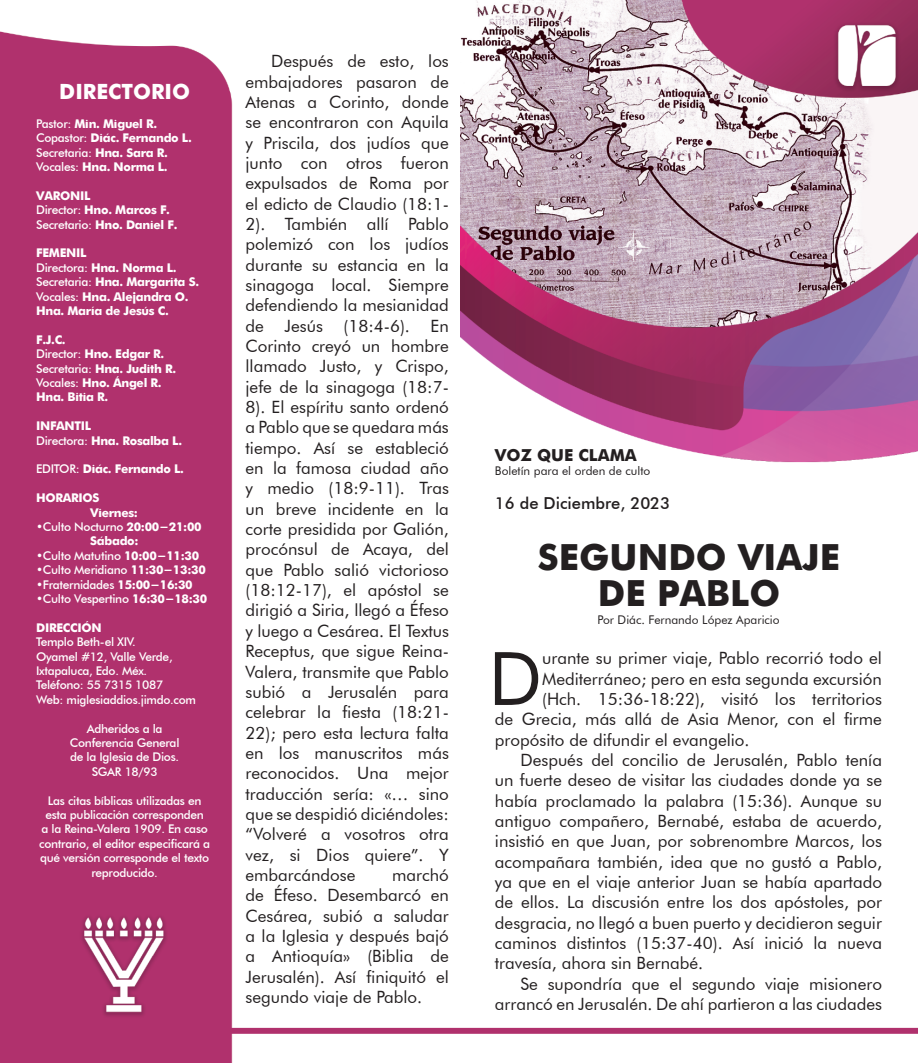
<style>
.page{position:relative;width:918px;height:1063px;background:#fff}
.page>*{position:absolute;margin:0;border:0;box-sizing:border-box;transform-origin:0 0}
.t1{font:73.8px "Futura BT";color:#231f20}
.t2{font:700 36px "Futura";color:#231f20}
.t3{font:700 21px "Futura";color:#fff}
.t4{font:16.95px/20.4px "Futura BT";color:#231f20;text-align:justify}
.t5{font:500 16.5px "Futura BT";color:#231f20}
.t6{font:700 16.5px "Futura";color:#231f20}
.t7{font:500 12px/14.4px "Futura BT";letter-spacing:-.025em;color:#fff;text-align:center}
.t8{font:700 12px/14.4px "Futura";letter-spacing:-.025em;color:#fff}
.t9{font:12px "Futura BT";color:#231f20}
.s1{font-family:"Futura BT";font-weight:500}
.s2{font-family:"Futura";font-weight:700}
</style>
<div class="page">
<img style="left:0;top:0;width:918px;height:1063px">
<p class="t3" style="left:59px;top:76px;width:132px">DIRECTORIO</p>
<p class="t8" style="left:36px;top:116px;width:123px"><span class="s1">Pastor:</span> Min. Miguel R.</p>
<p class="t8" style="left:36px;top:130px;width:157px"><span class="s1">Copastor:</span> Diác. Fernando L.</p>
<p class="t7" style="left:36px;top:145px;width:133px">Secretaria: <span class="s2">Hna. Sara R.</span></p>
<p class="t8" style="left:36px;top:159px;width:133px"><span class="s1">Vocales:</span> Hna. Norma L.</p>
<p class="t8" style="left:36px;top:188px;width:56px">VARONIL</p>
<p class="t8" style="left:36px;top:202px;width:143px"><span class="s1">Director:</span> Hno. Marcos F.<br><span class="s1">Secretario:</span> Hno. Daniel F.</p>
<p class="t8" style="left:36px;top:245px;width:52px">FEMENIL</p>
<p class="t8" style="left:36px;top:260px;width:142px"><span class="s1">Directora:</span> Hna. Norma L.</p>
<p class="t8" style="left:36px;top:274px;width:164px"><span class="s1">Secretaria:</span> Hna. Margarita S.</p>
<p class="t8" style="left:36px;top:288px;width:154px"><span class="s1">Vocales:</span> Hna. Alejandra O.</p>
<p class="t8" style="left:36px;top:303px;width:134px">Hna. María de Jesús C.</p>
<p class="t8" style="left:36px;top:332px;width:31px">F.J.C.</p>
<p class="t8" style="left:36px;top:346px;width:130px"><span class="s1">Director:</span> Hno. Edgar R.</p>
<p class="t8" style="left:36px;top:360px;width:142px"><span class="s1">Secretaria:</span> Hna. Judith R.</p>
<p class="t8" style="left:36px;top:375px;width:127px"><span class="s1">Vocales:</span> Hno. Ángel R.</p>
<p class="t8" style="left:36px;top:389px;width:74px">Hna. Bitia R.</p>
<p class="t8" style="left:36px;top:418px;width:57px">INFANTIL</p>
<p class="t8" style="left:36px;top:432px;width:147px"><span class="s1">Directora:</span> Hna. Rosalba L.</p>
<p class="t8" style="left:36px;top:461px;width:149px"><span class="s1">EDITOR:</span> Diác. Fernando L.</p>
<p class="t8" style="left:36px;top:490px;width:65px">HORARIOS</p>
<p class="t8" style="left:90px;top:504px;width:49px">Viernes:</p>
<p class="t7" style="left:36px;top:519px;width:167px">•Culto Nocturno <span class="s2">20:00-21:00</span></p>
<p class="t8" style="left:90px;top:533px;width:50px">Sábado:</p>
<p class="t7" style="left:36px;top:548px;width:165px">•Culto Matutino <span class="s2">10:00-11:30</span></p>
<p class="t7" style="left:36px;top:563px;width:171px">•Culto Meridiano <span class="s2">11:30-13:30</span></p>
<p class="t7" style="left:36px;top:577px;width:158px">•Fraternidades <span class="s2">15:00-16:30</span></p>
<p class="t7" style="left:36px;top:591px;width:173px">•Culto Vespertino <span class="s2">16:30-18:30</span></p>
<p class="t8" style="left:36px;top:620px;width:67px">DIRECCIÓN</p>
<p class="t7" style="left:36px;top:635px;width:101px">Templo Beth-el XIV.</p>
<p class="t7" style="left:36px;top:649px;width:138px">Oyamel #12, Valle Verde,</p>
<p class="t7" style="left:36px;top:663px;width:113px">Ixtapaluca, Edo. Méx.</p>
<p class="t7" style="left:36px;top:678px;width:129px">Teléfono: 55 7315 1087</p>
<p class="t7" style="left:36px;top:692px;width:161px">Web: miglesiaddios.jimdo.com</p>
<p class="t7" style="left:87px;top:721px;width:77px">Adheridos a la</p>
<p class="t7" style="left:70px;top:735px;width:111px">Conferencia General</p>
<p class="t7" style="left:70px;top:750px;width:110px">de la Iglesia de Dios.</p>
<p class="t7" style="left:92px;top:764px;width:67px">SGAR 18/93</p>
<p class="t7" style="left:39px;top:793px;width:172px">Las citas bíblicas utilizadas en esta publicación corresponden<br>a la Reina-Valera 1909. En caso contrario, el editor especificará a qué versión corresponde el texto reproducido.</p>
<p class="t4" style="left:246px;top:51px;width:205px;text-indent:26px">Después de esto, los embajadores pasaron de Atenas a Corinto, donde se encontraron con Aquila y Priscila, dos judíos que junto con otros fueron expulsados de Roma por el edicto de Claudio (18:1- 2). También allí Pablo polemizó con los judíos durante su estancia en la sinagoga local. Siempre defendiendo la mesianidad de Jesús (18:4-6). En Corinto creyó un hombre llamado Justo, y Crispo, jefe de la sinagoga (18:7- 8). El espíritu santo ordenó a Pablo que se quedara más tiempo. Así se estableció en la famosa ciudad año y medio (18:9-11). Tras un breve incidente en la corte presidida por Galión, procónsul de Acaya, del que Pablo salió victorioso (18:12-17), el apóstol se dirigió a Siria, llegó a Éfeso y luego a Cesárea. El Textus Receptus, que sigue Reina-Valera, transmite que Pablo subió a Jerusalén para celebrar la fiesta (18:21- 22); pero esta lectura falta en los manuscritos más reconocidos. Una mejor traducción sería: «… sino que se despidió diciéndoles: “Volveré a vosotros otra vez, si Dios quiere”. Y embarcándose</p>
<p class="t4" style="left:246px;top:865px;width:205px;text-indent:147px">marchó de Éfeso. Desembarcó en Cesárea, subió a saludar a la Iglesia y después bajó a Antioquía» (Biblia de Jerusalén). Así finiquitó el segundo viaje de Pablo.</p>
<p class="t6" style="left:495px;top:443px;width:143px">VOZ QUE CLAMA</p>
<p class="t9" style="left:495px;top:463px;width:157px">Boletín para el orden de culto</p>
<p class="t5" style="left:495px;top:494px;width:177px">16 de Diciembre, 2023</p>
<p class="t2" style="left:538px;top:531px;width:304px">SEGUNDO VIAJE</p>
<p class="t2" style="left:598px;top:567px;width:184px">DE PABLO</p>
<p class="t9" style="left:598px;top:613px;width:184px">Por Diác. Fernando López Aparicio</p>
<p class="t1" style="left:489px;top:634px;width:55px">D</p>
<p class="t4" style="left:542px;top:648px;width:341px">urante su primer viaje, Pablo recorrió todo el</p>
<p class="t4" style="left:542px;top:668px;width:341px">Mediterráneo; pero en esta segunda excursión</p>
<p class="t4" style="left:542px;top:689px;width:341px">(Hch. 15:36-18:22), visitó los territorios</p>
<p class="t4" style="left:495px;top:709px;width:389px">de Grecia, más allá de Asia Menor, con el firme</p>
<p class="t4" style="left:495px;top:729px;width:256px">propósito de difundir el evangelio.</p>
<p class="t4" style="left:495px;top:750px;width:389px;text-indent:26px">Después del concilio de Jerusalén, Pablo tenía un fuerte deseo de visitar las ciudades donde ya se había proclamado la palabra (15:36). Aunque su antiguo compañero, Bernabé, estaba de acuerdo, insistió en que Juan, por sobrenombre Marcos, los acompañara también, idea que no gustó a Pablo, ya que en el viaje anterior Juan se había apartado de ellos. La discusión entre los dos apóstoles, por desgracia, no llegó a buen puerto y decidieron seguir caminos distintos (15:37-40). Así inició la nueva travesía, ahora sin Bernabé.</p>
<p class="t4" style="left:495px;top:973px;width:389px;text-align:right">Se supondría que el segundo viaje misionero arrancó en Jerusalén. De ahí partieron a las ciudades</p>
</div>
